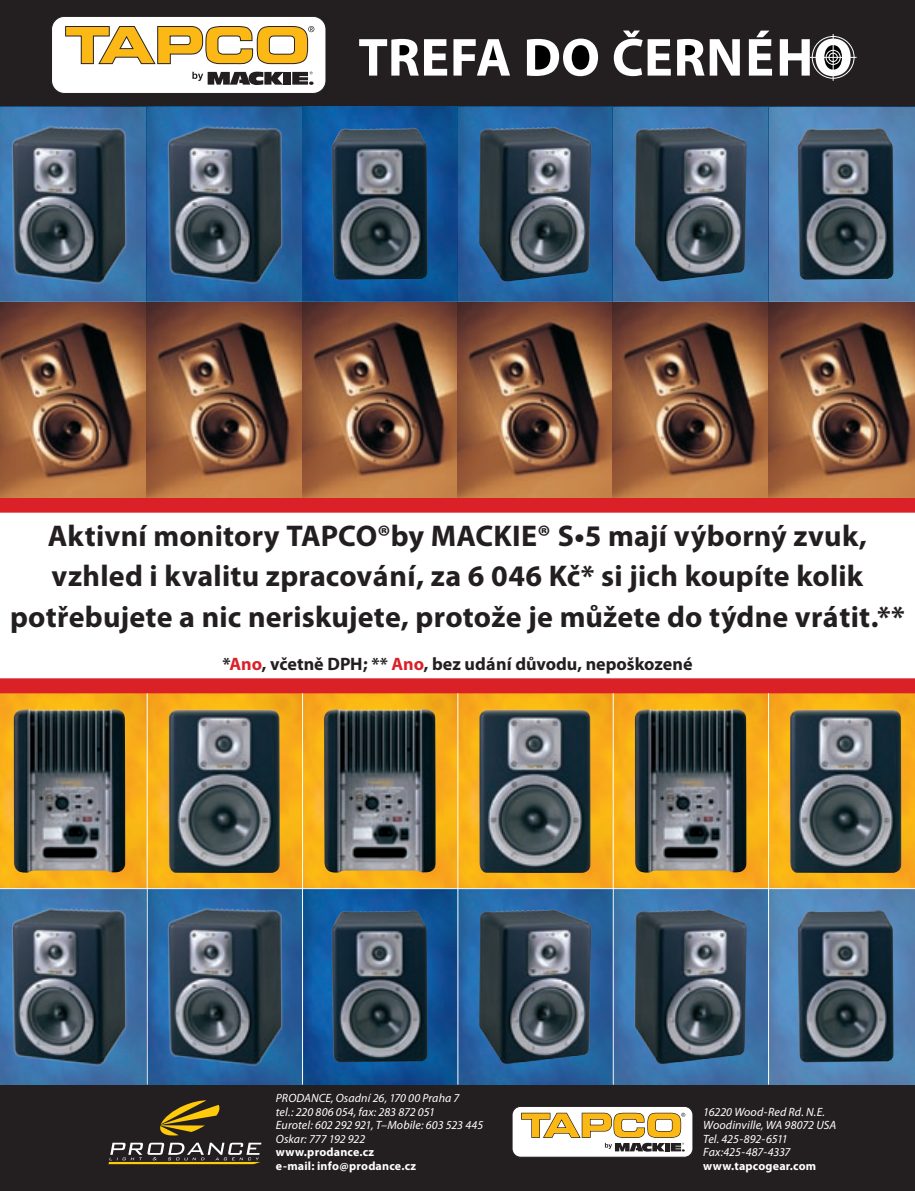
<style>
.page{position:relative;width:915px;height:1191px;background:#fff}
.page>*{position:absolute;margin:0;border:0;box-sizing:border-box;transform-origin:0 0}
.t1{font:700 30px/40.5px "Myriad Pro";letter-spacing:.005em;color:#231f20;text-align:center}
.t2{font:700 18px "Myriad Pro";color:#231f20}
.t3{font:italic 12px/13.5px "Myriad Pro";color:#fff}
.t4{font:700 12px/13.5px "Myriad Pro";letter-spacing:.015em;color:#fff}
.s1{color:#da2128}
</style>
<div class="page">
<div style="left:0;top:0;width:914px;height:106px;background:#231f20"></div>
<div style="left:0;top:1084px;width:914px;height:107px;background:#231f20"></div>
<svg style="left:160px;top:1100px;width:60px;height:36px"></svg>
<svg style="left:108px;top:1142px;width:153px;height:22px"></svg>
<div style="left:51px;top:16px;width:275px;height:77px;background:#fff;border-radius:13px"></div>
<div style="left:51px;top:16px;width:275px;height:78px;border:1px solid #231f20;border-radius:13px"></div>
<svg style="left:65px;top:26px;width:249px;height:59px"></svg>
<div style="left:512px;top:1106px;width:180px;height:51px;background:#fff;border-radius:9px"></div>
<div style="left:511px;top:1106px;width:182px;height:51px;border:1px solid #231f20;border-radius:9px"></div>
<svg style="left:521px;top:1112px;width:164px;height:39px"></svg>
<img style="left:0;top:106px;width:914px;height:391px">
<img style="left:0;top:693px;width:914px;height:391px">
<img style="left:9px;top:124px;width:121px;height:160px">
<img style="left:164px;top:124px;width:121px;height:160px">
<img style="left:331px;top:128px;width:96px;height:152px">
<img style="left:478px;top:126px;width:113px;height:156px">
<img style="left:634px;top:126px;width:112px;height:156px">
<img style="left:797px;top:128px;width:96px;height:152px">
<img style="left:13px;top:708px;width:112px;height:164px">
<img style="left:168px;top:709px;width:112px;height:164px">
<img style="left:324px;top:708px;width:112px;height:164px">
<img style="left:479px;top:709px;width:111px;height:164px">
<img style="left:634px;top:708px;width:112px;height:164px">
<img style="left:789px;top:709px;width:112px;height:164px">
<img style="left:9px;top:906px;width:121px;height:161px">
<img style="left:164px;top:906px;width:121px;height:161px">
<img style="left:331px;top:910px;width:96px;height:152px">
<img style="left:478px;top:909px;width:113px;height:156px">
<img style="left:634px;top:909px;width:112px;height:156px">
<img style="left:797px;top:910px;width:96px;height:152px">
<div style="left:0;top:678px;width:914px;height:15px;background:#da2128"></div>
<div style="left:0;top:497px;width:914px;height:15px;background:#da2128"></div>
<hr style="left:0;top:302px;width:914px;height:1px;background:#fff">
<hr style="left:0;top:888px;width:914px;height:1px;background:#fff">
<hr style="left:147px;top:693px;width:1px;height:391px;background:#fff">
<hr style="left:302px;top:693px;width:1px;height:391px;background:#fff">
<hr style="left:457px;top:693px;width:1px;height:391px;background:#fff">
<hr style="left:612px;top:693px;width:1px;height:391px;background:#fff">
<hr style="left:767px;top:693px;width:1px;height:391px;background:#fff">
<svg style="left:359px;top:39px;width:59px;height:37px"></svg>
<svg style="left:424px;top:39px;width:23px;height:37px"></svg>
<svg style="left:453px;top:39px;width:57px;height:37px"></svg>
<svg style="left:526px;top:39px;width:72px;height:37px"></svg>
<svg style="left:613px;top:31px;width:57px;height:45px"></svg>
<svg style="left:677px;top:39px;width:62px;height:37px"></svg>
<svg style="left:748px;top:31px;width:23px;height:45px"></svg>
<svg style="left:779px;top:34px;width:78px;height:47px"></svg>
<h1 class="t1" style="left:10px;top:516px;width:896px">Aktivní monitory TAPCO®by MACKIE® S•5 mají výborný zvuk, vzhled i kvalitu zpracování, za 6 046 Kč* si jich koupíte kolik potřebujete a nic neriskujete, protože je můžete do týdne vrátit.**</h1>
<h2 class="t2" style="left:222px;top:654px;width:471px">*<span class="s1">Ano</span>, včetně DPH; ** <span class="s1">Ano</span>, bez udání důvodu, nepoškozené</h2>
<p class="t3" style="left:276px;top:1091px;width:209px">PRODANCE, Osadní 26, 170 00 Praha 7<br>tel.: 220 806 054, fax: 283 872 051<br>Eurotel: 602 292 921, T–Mobile: 603 523 445<br>Oskar: 777 192 922</p>
<p class="t4" style="left:276px;top:1145px;width:142px">www.prodance.cz e-mail: info@prodance.cz</p>
<p class="t3" style="left:703px;top:1105px;width:134px">16220 Wood-Red Rd. N.E.<br>Woodinville, WA 98072 USA<br>Tel. 425-892-6511<br>Fax:425-487-4337</p>
<p class="t4" style="left:703px;top:1159px;width:114px">www.tapcogear.com</p>
</div>
